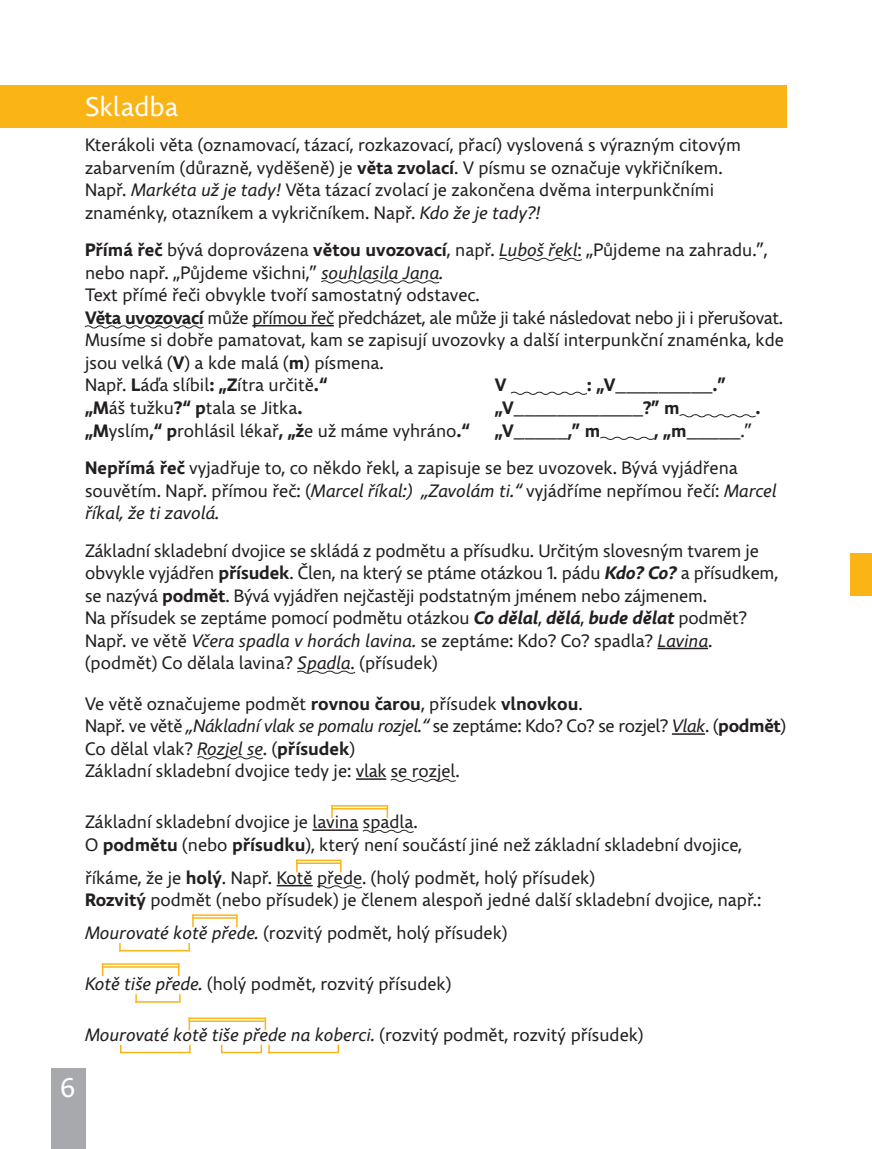
<style>
.page{position:relative;width:872px;height:1149px;background:#fff}
.page>*{position:absolute;margin:0;border:0;box-sizing:border-box;transform-origin:0 0}
.t1{font:27px "Comenia Sans";color:#fff}
.t2{font:18px/22.5px "Comenia Sans";color:#231f20}
.t3{font:italic 18px/22.5px "Comenia Sans";color:#231f20}
.t4{font:700 18px "Comenia Sans";color:#231f20}
.s1{font-weight:700}
.s2{font-style:italic}
.s3{font-weight:400}
.s4{font-style:normal}
.s5{font-weight:700;font-style:italic}
</style>
<div class="page">
<div style="left:51px;top:1067px;width:34px;height:81px;background:#a8a9ad"></div>
<div style="left:850px;top:553px;width:22px;height:42px;background:#fbb416"></div>
<div style="left:0;top:85px;width:787px;height:43px;background:#fbb416"></div>
<svg style="left:331px;top:806px;width:2px;height:11px"></svg>
<svg style="left:386px;top:805px;width:2px;height:12px"></svg>
<hr style="left:331px;top:804px;width:56px;height:2px;background:#fbb416">
<hr style="left:331px;top:807px;width:56px;height:2px;background:#fbb416">
<svg style="left:296px;top:860px;width:2px;height:12px"></svg>
<hr style="left:296px;top:859px;width:45px;height:1px;background:#fbb416">
<hr style="left:296px;top:862px;width:45px;height:1px;background:#fbb416">
<svg style="left:192px;top:915px;width:2px;height:11px"></svg>
<svg style="left:236px;top:914px;width:2px;height:12px"></svg>
<hr style="left:192px;top:914px;width:45px;height:1px;background:#fbb416">
<hr style="left:192px;top:917px;width:45px;height:1px;background:#fbb416">
<svg style="left:119px;top:942px;width:2px;height:7px"></svg>
<svg style="left:188px;top:942px;width:2px;height:9px"></svg>
<hr style="left:119px;top:949px;width:70px;height:2px;background:#fbb416">
<hr style="left:102px;top:963px;width:77px;height:1px;background:#fbb416">
<hr style="left:102px;top:965px;width:77px;height:2px;background:#fbb416">
<svg style="left:135px;top:994px;width:2px;height:6px"></svg>
<svg style="left:179px;top:994px;width:2px;height:8px"></svg>
<hr style="left:135px;top:1000px;width:44px;height:2px;background:#fbb416">
<hr style="left:189px;top:1017px;width:77px;height:1px;background:#fbb416">
<hr style="left:189px;top:1020px;width:77px;height:1px;background:#fbb416">
<svg style="left:189px;top:1044px;width:2px;height:8px"></svg>
<hr style="left:120px;top:1051px;width:70px;height:1px;background:#fbb416">
<svg style="left:260px;top:1044px;width:2px;height:8px"></svg>
<hr style="left:221px;top:1051px;width:40px;height:1px;background:#fbb416">
<svg style="left:268px;top:1044px;width:2px;height:7px"></svg>
<svg style="left:337px;top:1044px;width:2px;height:8px"></svg>
<hr style="left:268px;top:1051px;width:70px;height:1px;background:#fbb416">
<svg style="left:499px;top:257px;width:83px;height:4px"></svg>
<svg style="left:321px;top:280px;width:119px;height:4px"></svg>
<svg style="left:84px;top:325px;width:120px;height:4px"></svg>
<hr style="left:252px;top:325px;width:82px;height:1px;background:#231f20">
<svg style="left:510px;top:391px;width:77px;height:4px"></svg>
<svg style="left:679px;top:414px;width:77px;height:4px"></svg>
<svg style="left:600px;top:436px;width:55px;height:4px"></svg>
<hr style="left:657px;top:647px;width:51px;height:2px;background:#231f20">
<svg style="left:297px;top:670px;width:59px;height:4px"></svg>
<hr style="left:672px;top:733px;width:33px;height:1px;background:#231f20">
<svg style="left:197px;top:756px;width:66px;height:4px"></svg>
<hr style="left:356px;top:778px;width:30px;height:1px;background:#231f20">
<svg style="left:390px;top:778px;width:66px;height:4px"></svg>
<hr style="left:312px;top:829px;width:46px;height:1px;background:#231f20">
<svg style="left:362px;top:829px;width:52px;height:4px"></svg>
<hr style="left:277px;top:884px;width:36px;height:2px;background:#231f20">
<svg style="left:317px;top:885px;width:46px;height:4px"></svg>
<h1 class="t1" style="left:85px;top:89px;width:95px">Skladba</h1>
<p class="t2" style="left:85px;top:134px;width:657px">Kterákoli věta (oznamovací, tázací, rozkazovací, přací) vyslovená s výrazným citovým zabarvením (důrazně, vyděšeně) je <span class="s1">věta zvolací</span>. V písmu se označuje vykřičníkem.<br>Např. <span class="s2">Markéta už je tady!</span> Věta tázací zvolací je zakončena dvěma interpunkčními znaménky, otazníkem a vykričníkem. Např. <span class="s2">Kdo že je tady?!</span></p>
<p class="t2" style="left:85px;top:239px;width:700px"><span class="s1">Přímá řeč</span> bývá doprovázena <span class="s1">větou uvozovací</span>, např. <span class="s2">Luboš řekl</span>: „Půjdeme na zahradu.”, nebo např. „Půjdeme všichni,” <span class="s2">souhlasila Jana.<br></span>Text přímé řeči obvykle tvoří samostatný odstavec.<br><span class="s1">Věta uvozovací</span> může přímou řeč předcházet, ale může ji také následovat nebo ji i přerušovat.<br>Musíme si dobře pamatovat, kam se zapisují uvozovky a další interpunkční znaménka, kde jsou velká (<span class="s1">V</span>) a kde malá (<span class="s1">m</span>) písmena.<br>Např. <span class="s1">L</span>áďa slíbil<span class="s1">: „Z</span>ítra určitě<span class="s1">.“</span></p>
<p class="t4" style="left:495px;top:373px;width:13px">V</p>
<p class="t2" style="left:587px;top:374px;width:141px"><span class="s1">: „V</span>_________<span class="s1">.”</span></p>
<p class="t2" style="left:85px;top:397px;width:219px"><span class="s1">„M</span>áš tužku<span class="s1">?“ p</span>tala se Jitka<span class="s1">.</span></p>
<p class="t2" style="left:495px;top:397px;width:186px"><span class="s1">„V</span>____________<span class="s1">?” m</span></p>
<p class="t4" style="left:755px;top:396px;width:7px">.</p>
<p class="t2" style="left:85px;top:419px;width:386px"><span class="s1">„M</span>yslím<span class="s1">,“ p</span>rohlásil lékař<span class="s1">, „ž</span>e už máme vyhráno<span class="s1">.“</span></p>
<p class="t4" style="left:495px;top:418px;width:107px">„V<span class="s3">_____</span>,” m</p>
<p class="t2" style="left:85px;top:412px;width:668px;line-height:37.5px;text-indent:569px"><span class="s1">, „m</span>_____.”<br><span class="s1">Nepřímá řeč</span> vyjadřuje to, co někdo řekl, a zapisuje se bez uvozovek. Bývá vyjádřena</p>
<p class="t3" style="left:85px;top:479px;width:693px"><span class="s4">souvětím. Např. přímou řeč: (</span>Marcel říkal:) „Zavolám ti.“ <span class="s4">vyjádříme nepřímou řečí:</span> Marcel říkal, že ti zavolá.</p>
<p class="t2" style="left:85px;top:539px;width:694px">Základní skladební dvojice se skládá z podmětu a přísudku. Určitým slovesným tvarem je obvykle vyjádřen <span class="s1">přísudek</span>. Člen, na který se ptáme otázkou 1. pádu <span class="s5">Kdo? Co?</span> a přísudkem, se nazývá <span class="s1">podmět</span>. Bývá vyjádřen nejčastěji podstatným jménem nebo zájmenem.<br>Na přísudek se zeptáme pomocí podmětu otázkou <span class="s5">Co dělal</span>, <span class="s5">dělá</span>, <span class="s5">bude dělat</span> podmět?<br>Např. ve větě <span class="s2">Včera spadla v horách lavina.</span> se zeptáme: Kdo? Co? spadla? <span class="s2">Lavina</span>. (podmět) Co dělala lavina? <span class="s2">Spadla</span>. (přísudek)</p>
<p class="t2" style="left:85px;top:692px;width:702px">Ve větě označujeme podmět <span class="s1">rovnou čarou</span>, přísudek <span class="s1">vlnovkou</span>.<br>Např. ve větě <span class="s2">„Nákladní vlak se pomalu rozjel.“</span> se zeptáme: Kdo? Co? se rozjel? <span class="s2">Vlak</span>. (<span class="s1">podmět</span>)<br>Co dělal vlak? <span class="s2">Rozjel se</span>. (<span class="s1">přísudek</span>)<br>Základní skladební dvojice tedy je: vlak se rozjel.</p>
<p class="t2" style="left:85px;top:811px;width:658px">Základní skladební dvojice je lavina spadla.<br>O <span class="s1">podmětu</span> (nebo <span class="s1">přísudku</span>), který není součástí jiné než základní skladební dvojice,</p>
<p class="t2" style="left:85px;top:866px;width:678px">říkáme, že je <span class="s1">holý</span>. Např. Kotě přede. (holý podmět, holý přísudek)<br><span class="s1">Rozvitý</span> podmět (nebo přísudek) je členem alespoň jedné další skladební dvojice, např.:</p>
<p class="t2" style="left:85px;top:922px;width:424px"><span class="s2">Mourovaté kotě přede.</span> (rozvitý podmět, holý přísudek)</p>
<p class="t2" style="left:85px;top:973px;width:368px"><span class="s2">Kotě tiše přede.</span> (holý podmět, rozvitý přísudek)</p>
<p class="t3" style="left:85px;top:1024px;width:560px">Mourovaté kotě tiše přede na koberci. <span class="s4">(rozvitý podmět, rozvitý přísudek)</span></p>
<h1 class="t1" style="left:61px;top:1069px;width:16px">6</h1>
</div>
